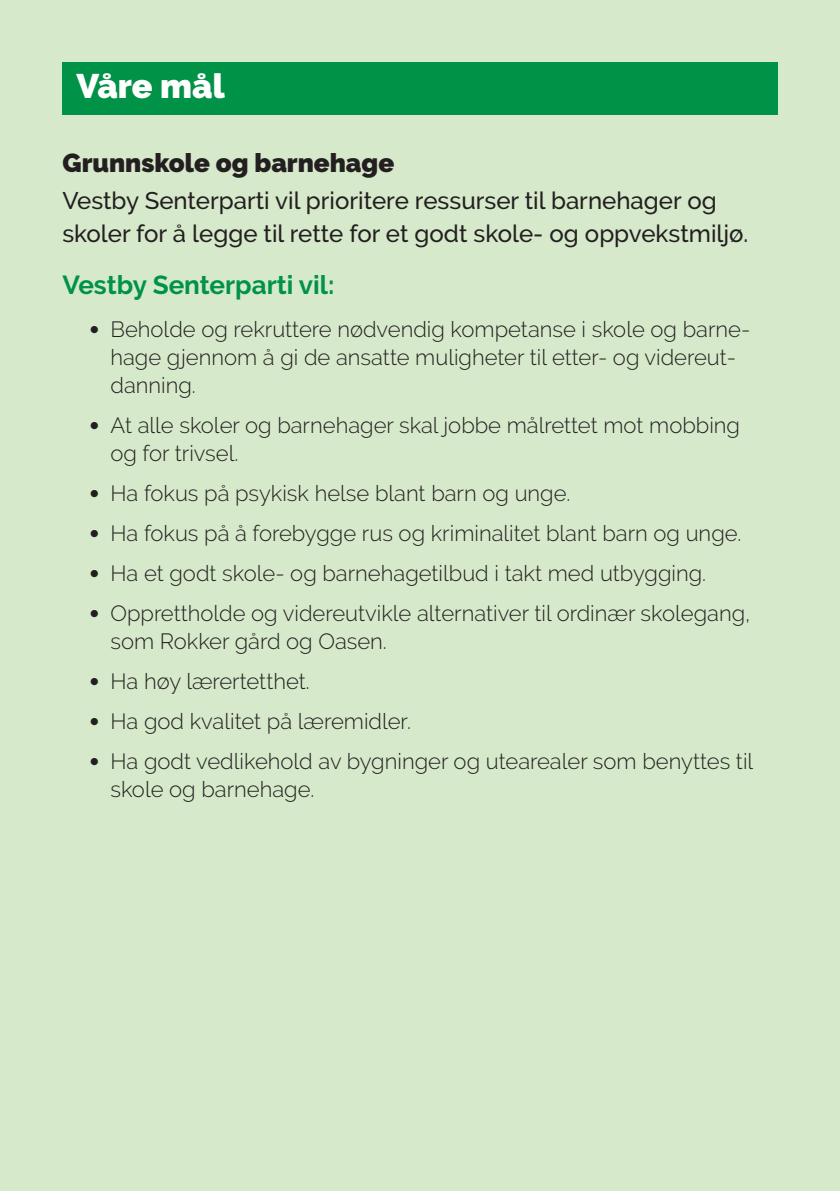
<style>
.page{position:relative;width:840px;height:1191px;background:#fff}
.page>*{position:absolute;margin:0;border:0;box-sizing:border-box;transform-origin:0 0}
.t1{font:900 34px "Raleway";color:#fff}
.t2{font:900 26px "Raleway";color:#231f20}
.t3{font:700 26px "Raleway";color:#009246}
.t4{font:500 24px/32.8px "Raleway";color:#231f20}
.t5{font:300 22px/28px "Raleway";color:#231f20}
</style>
<div class="page">
<div style="left:0;top:0;width:839px;height:1191px;background:#d6e9ca"></div>
<div style="left:62px;top:62px;width:715px;height:53px;background:#009246"></div>
<h1 class="t1" style="left:77px;top:67px;width:150px">Våre mål</h1>
<p class="t2" style="left:62px;top:148px;width:333px">Grunnskole og barnehage</p>
<p class="t4" style="left:62px;top:184px;width:687px">Vestby Senterparti vil prioritere ressurser til barnehager og skoler for å legge til rette for et godt skole- og oppvekstmiljø.</p>
<p class="t3" style="left:62px;top:269px;width:273px">Vestby Senterparti vil:</p>
<p class="t5" style="left:110px;top:315px;width:641px;text-indent:-20px">● Beholde og rekruttere nødvendig kompetanse i skole og barne&shy;hage gjennom å gi de ansatte muligheter til etter- og videreut&shy;danning.</p>
<p class="t5" style="left:110px;top:411px;width:630px;text-indent:-20px">● At alle skoler og barnehager skal jobbe målrettet mot mobbing og for trivsel.</p>
<p class="t5" style="left:90px;top:479px;width:481px">● Ha fokus på psykisk helse blant barn og unge.</p>
<p class="t5" style="left:90px;top:519px;width:652px">● Ha fokus på å forebygge rus og kriminalitet blant barn og unge.</p>
<p class="t5" style="left:90px;top:559px;width:616px">● Ha et godt skole- og barnehagetilbud i takt med utbygging.</p>
<p class="t5" style="left:110px;top:599px;width:641px;text-indent:-20px">● Opprettholde og videreutvikle alternativer til ordinær skolegang, som Rokker gård og Oasen.</p>
<p class="t5" style="left:90px;top:667px;width:221px">● Ha høy lærertetthet.</p>
<p class="t5" style="left:90px;top:707px;width:322px">● Ha god kvalitet på læremidler.</p>
<p class="t5" style="left:110px;top:747px;width:644px;text-indent:-20px">● Ha godt vedlikehold av bygninger og utearealer som benyttes til skole og barnehage.</p>
</div>
